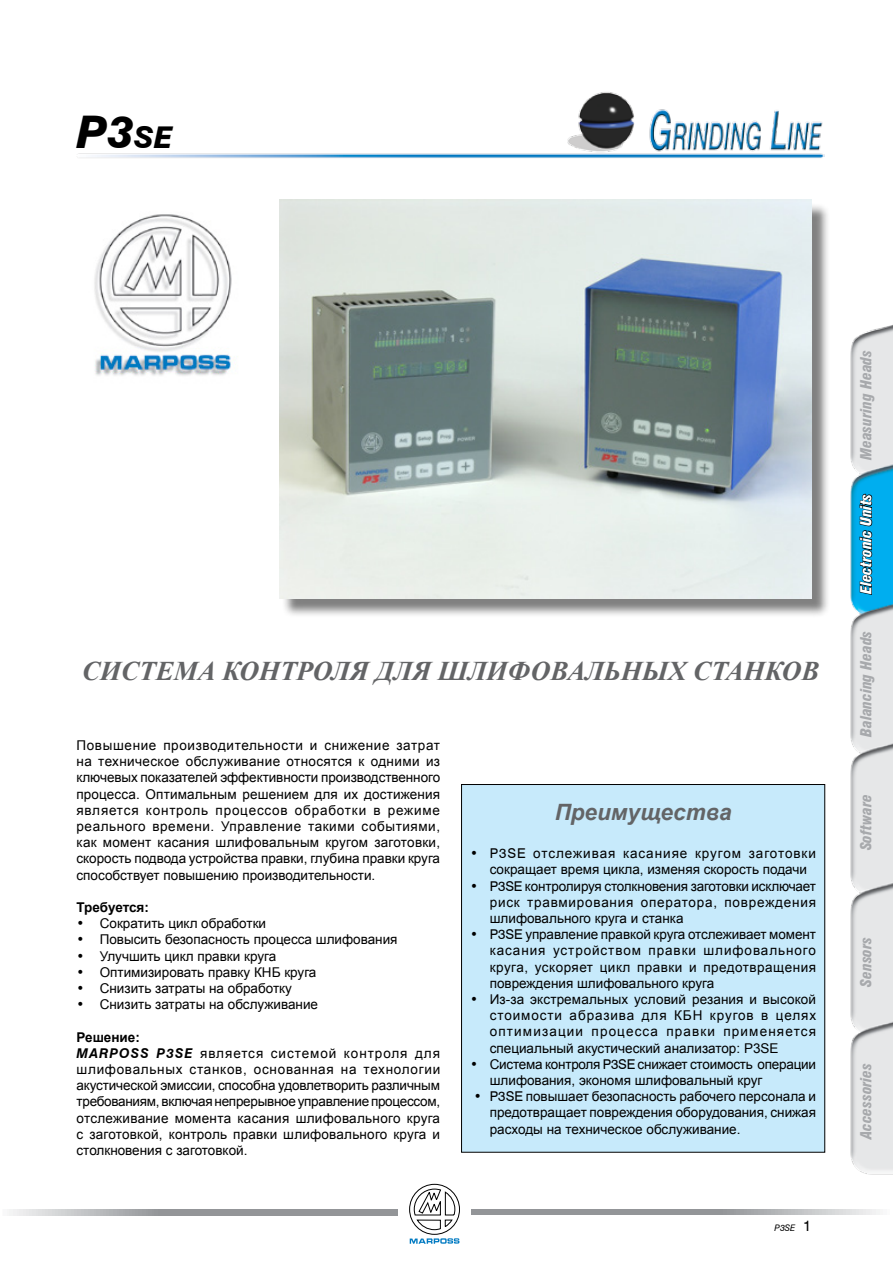
<style>
.page{position:relative;width:893px;height:1263px;background:#fff}
.page>*{position:absolute;margin:0;border:0;box-sizing:border-box;transform-origin:0 0}
.t1{font:italic 800 45px "Swiss 721 BT";color:#000}
.t2{font:italic 700 27px "Times New Roman";color:#636466}
.t3{font:italic 700 22.5px "Arial";color:#636466}
.t4{font:italic 900 condensed 15px "Swiss 721 BT";color:#a7a9ac}
.t5{font:italic 900 condensed 15px "Swiss 721 BT";color:#fff}
.t6{font:13.5px/16.2px "Arial";color:#000;text-align:justify}
.t7{font:700 13.5px "Arial";letter-spacing:-.015em;color:#000}
.t8{font:italic 9px "Swiss 721 BT";color:#000}
.s1{font-size:30px}
.s2{font-family:"Swiss 721 BT"}
.s3{font-weight:700}
.s4{font-family:"Swiss 721 BT";font-weight:700;font-style:italic}
.s5{font-style:normal;font-size:15px}
</style>
<div class="page">
<svg style="left:409px;top:1184px;width:51px;height:60px"></svg>
<svg style="left:9px;top:1209px;width:150px;height:6px"></svg>
<div style="left:159px;top:1209px;width:119px;height:6px;background:#939598"></div>
<div style="left:279px;top:1209px;width:118px;height:6px;background:#939598"></div>
<svg style="left:722px;top:1209px;width:158px;height:6px"></svg>
<div style="left:596px;top:1209px;width:126px;height:6px;background:#939598"></div>
<div style="left:471px;top:1209px;width:126px;height:6px;background:#939598"></div>
<img style="left:811px;top:199px;width:82px;height:976px">
<svg style="left:859px;top:494px;width:13px;height:101px"></svg>
<img style="left:94px;top:214px;width:144px;height:162px">
<div style="left:282px;top:202px;width:548px;height:415px;background:#000;opacity:.5"></div>
<img style="left:279px;top:200px;width:532px;height:399px">
<img style="left:78px;top:92px;width:747px;height:66px">
<div style="left:462px;top:784px;width:363px;height:368px;background:#c7eafb"></div>
<div style="left:461px;top:784px;width:364px;height:368px;border:1px solid #000"></div>
<h1 class="t1" style="left:76px;top:105px;width:98px">P3<span class="s1">SE</span></h1>
<h2 class="t2" style="left:82px;top:652px;width:739px">СИСТЕМА КОНТРОЛЯ ДЛЯ ШЛИФОВАЛЬНЫХ СТАНКОВ</h2>
<p class="t6" style="left:77px;top:737px;width:365px">Повышение производительности и снижение затрат на техническое обслуживание относятся к одними из ключевых показателей эффективности производственного процесса. Оптимальным решением для их достижения является контроль процессов обработки в режиме реального времени. Управление такими событиями, как момент касания шлифовальным кругом заготовки, скорость подвода устройства правки, глубина правки круга способствует повышению производительности.</p>
<p class="t7" style="left:77px;top:898px;width:74px">Требуется:</p>
<p class="t6" style="left:77px;top:915px;width:191px"><span class="s2">•</span> Сократить цикл обработки</p>
<p class="t6" style="left:77px;top:932px;width:323px"><span class="s2">•</span> Повысить безопасность процесса шлифования</p>
<p class="t6" style="left:77px;top:948px;width:201px"><span class="s2">•</span> Улучшить цикл правки круга</p>
<p class="t6" style="left:77px;top:964px;width:241px"><span class="s2">•</span> Оптимизировать правку КНБ круга</p>
<p class="t6" style="left:77px;top:980px;width:217px"><span class="s2">•</span> Снизить затраты на обработку</p>
<p class="t6" style="left:77px;top:996px;width:243px"><span class="s2">•</span> Снизить затраты на обслуживание</p>
<p class="t6" style="left:77px;top:1029px;width:365px;text-align:left"><span class="s3">Решение:<br></span><span class="s4">MARPOSS P3SE</span> является системой контроля для шлифовальных станков, основанная на технологии акустической эмиссии, способна удовлетворить различным требованиям, включая непрерывное управление процессом, отслеживание момента касания шлифовального круга с заготовкой, контроль правки шлифовального круга и столкновения с заготовкой.</p>
<h3 class="t3" style="left:555px;top:797px;width:178px">Преимущества</h3>
<p class="t6" style="left:490px;top:845px;width:328px;text-indent:-19px"><span class="s2">• P3SE</span> отслеживая касанияе кругом заготовки сокращает время цикла, изменяя скорость подачи</p>
<p class="t6" style="left:490px;top:878px;width:328px;text-indent:-20px"><span class="s2">• P3SE</span> контролируя столкновения заготовки исключает риск травмирования оператора, повреждения шлифовального круга и станка</p>
<p class="t6" style="left:490px;top:926px;width:328px;text-indent:-20px"><span class="s2">• P3SE</span> управление правкой круга отслеживает момент касания устройством правки шлифовального круга, ускоряет цикл правки и предотвращения повреждения шлифовального круга</p>
<p class="t6" style="left:490px;top:991px;width:328px;text-indent:-19px"><span class="s2">•</span> Из-за экстремальных условий резания и высокой стоимости абразива для КБН кругов в целях оптимизации процесса правки применяется специальный акустический анализатор: P3SE</p>
<p class="t6" style="left:490px;top:1056px;width:328px;text-indent:-20px"><span class="s2">•</span> Система контроля <span class="s2">P3SE</span> снижает стоимость операции шлифования, экономя шлифовальный круг</p>
<p class="t6" style="left:490px;top:1088px;width:328px;text-indent:-16px"><span class="s2">• P3SE</span> повышает безопасность рабочего персонала и предотвращает повреждения оборудования, снижая расходы на техническое обслуживание.</p>
<p class="t8" style="left:774px;top:1222px;width:38px">P3SE <span class="s5">1</span></p>
<p class="t4" style="left:857px;top:460px;width:112px;rotate:-90deg">Measuring Heads</p>
<p class="t5" style="left:857px;top:594px;width:102px;rotate:-90deg">Electronic Units</p>
<p class="t4" style="left:857px;top:737px;width:108px;rotate:-90deg">Balancing Heads</p>
<p class="t4" style="left:857px;top:850px;width:58px;rotate:-90deg">Software</p>
<p class="t4" style="left:857px;top:986px;width:51px;rotate:-90deg">Sensors</p>
<p class="t4" style="left:857px;top:1139px;width:78px;rotate:-90deg">Accessories</p>
</div>
